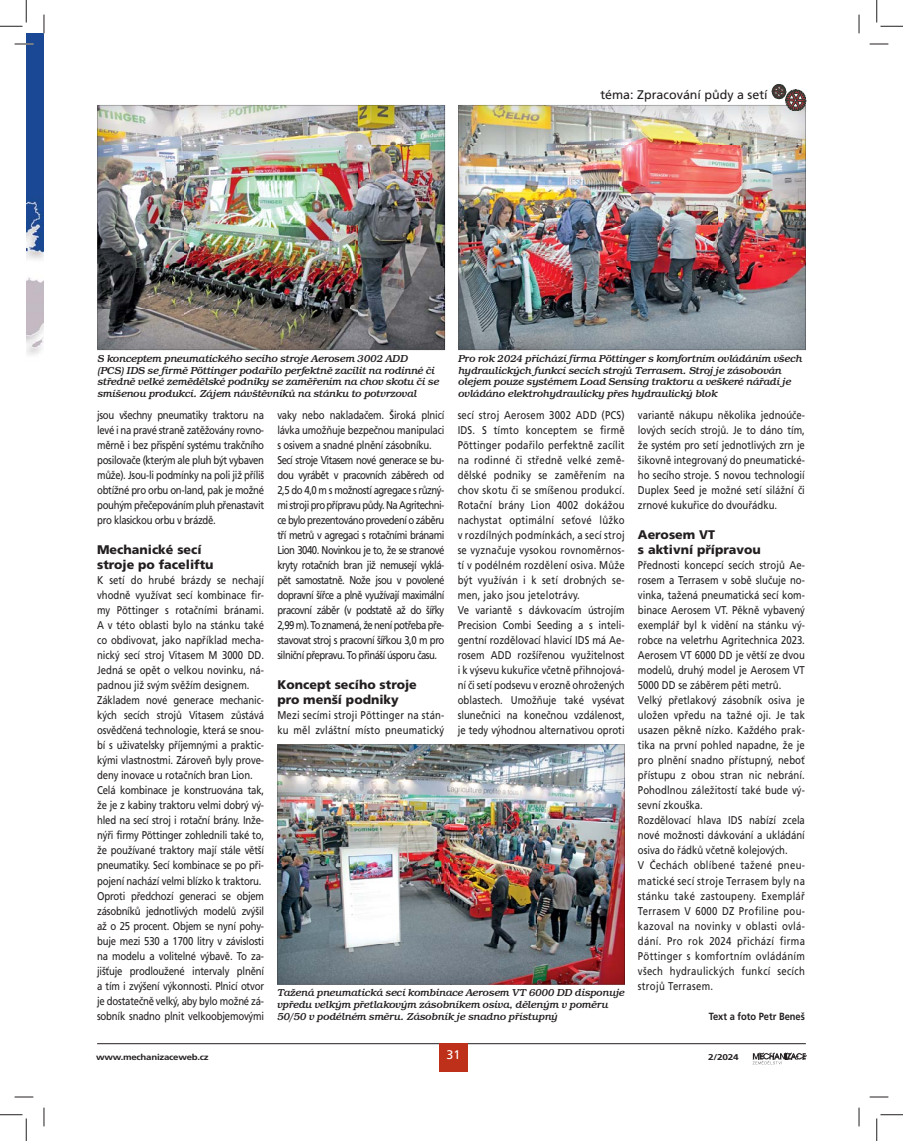
<style>
.page{position:relative;width:903px;height:1141px;background:#fff}
.page>*{position:absolute;margin:0;border:0;box-sizing:border-box;transform-origin:0 0}
.t1{font:900 12.5px/15px "Frutiger CE";color:#231f20}
.t2{font:12.5px "Frutiger CE";color:#231f20}
.t3{font:12.5px "Frutiger CE";color:#fff}
.t4{font:11.25px/15px "Frutiger CE";color:#231f20;text-align:justify;scale:.85 1}
.t5{font:11.25px/15px "Frutiger CE";letter-spacing:-.02em;color:#231f20;scale:.85 1}
.t6{font:11.25px/15px "Frutiger CE";letter-spacing:.02em;color:#231f20;scale:.85 1}
.t7{font:11.25px/15px "Frutiger CE";letter-spacing:-.05em;color:#231f20;scale:.85 1}
.t8{font:italic 500 10.38px/11.9px "Bookman Itc TEE";color:#231f20}
.t9{font:700 10.38px "Frutiger CE";color:#231f20;scale:.9 1}
.t10{font:700 8.38px "Frutiger CE";letter-spacing:-.025em;color:#231f20;scale:1.15 1}
.t11{font:700 8.38px "Frutiger CE";letter-spacing:-.025em;color:#231f20;scale:1.2 1}
</style>
<div class="page">
<svg style="left:753px;top:1052px;width:53px;height:12px"></svg>
<hr style="left:97px;top:1043px;width:709px;height:1px;background:#231f20">
<div style="left:439px;top:1043px;width:29px;height:28px;background:#be301a"></div>
<img style="left:26px;top:34px;width:18px;height:321px">
<img style="left:460px;top:106px;width:346px;height:244px">
<img style="left:458px;top:105px;width:87px;height:41px">
<img style="left:545px;top:105px;width:174px;height:1px">
<img style="left:719px;top:105px;width:86px;height:41px">
<img style="left:458px;top:146px;width:2px;height:163px">
<img style="left:804px;top:146px;width:1px;height:163px">
<img style="left:458px;top:309px;width:87px;height:41px">
<img style="left:545px;top:349px;width:174px;height:1px">
<img style="left:719px;top:309px;width:86px;height:41px">
<img style="left:279px;top:745px;width:345px;height:238px">
<img style="left:277px;top:744px;width:87px;height:40px">
<img style="left:364px;top:744px;width:174px;height:1px">
<img style="left:538px;top:744px;width:87px;height:40px">
<img style="left:277px;top:784px;width:2px;height:160px">
<img style="left:624px;top:784px;width:1px;height:160px">
<img style="left:277px;top:944px;width:87px;height:40px">
<img style="left:364px;top:983px;width:174px;height:1px">
<img style="left:538px;top:944px;width:87px;height:40px">
<img style="left:97px;top:105px;width:347px;height:245px">
<img style="left:98px;top:105px;width:86px;height:41px">
<img style="left:184px;top:105px;width:174px;height:1px">
<img style="left:358px;top:105px;width:87px;height:41px">
<img style="left:98px;top:146px;width:1px;height:163px">
<img style="left:444px;top:146px;width:1px;height:163px">
<img style="left:98px;top:309px;width:86px;height:41px">
<img style="left:184px;top:349px;width:174px;height:1px">
<img style="left:358px;top:309px;width:87px;height:41px">
<svg style="left:772px;top:84px;width:34px;height:27px"></svg>
<svg style="left:15px;top:43px;width:18px;height:2px"></svg>
<svg style="left:870px;top:43px;width:18px;height:2px"></svg>
<svg style="left:15px;top:1096px;width:18px;height:1px"></svg>
<svg style="left:870px;top:1096px;width:18px;height:1px"></svg>
<svg style="left:43px;top:15px;width:2px;height:18px"></svg>
<svg style="left:43px;top:1107px;width:2px;height:19px"></svg>
<svg style="left:858px;top:15px;width:2px;height:18px"></svg>
<svg style="left:858px;top:1107px;width:2px;height:19px"></svg>
<svg style="left:0;top:0;width:27px;height:27px"></svg>
<svg style="left:0;top:1114px;width:27px;height:26px"></svg>
<svg style="left:876px;top:0;width:27px;height:27px"></svg>
<svg style="left:876px;top:1114px;width:27px;height:26px"></svg>
<p class="t2" style="left:600px;top:89px;width:169px">téma: Zpracování půdy a setí</p>
<p class="t8" style="left:98px;top:353px;width:343px">S konceptem pneumatického secího stroje Aerosem 3002 ADD<br>(PCS) IDS se firmě Pöttinger podařilo perfektně zacílit na rodinné či středně velké zemědělské podniky se zaměřením na chov skotu či se smíšenou produkcí. Zájem návštěvníků na stánku to potvrzoval</p>
<p class="t8" style="left:458px;top:353px;width:345px">Pro rok 2024 přichází firma Pöttinger s komfortním ovládáním všech hydraulických funkcí secích strojů Terrasem. Stroj je zásobován olejem pouze systémem Load Sensing traktoru a veškeré nářadí je ovládáno elektrohydraulicky přes hydraulický blok</p>
<p class="t4" style="left:97px;top:408px;width:198px">jsou všechny pneumatiky traktoru na levé i na pravé straně zatěžovány rovno&shy;měrně i bez přispění systému trakčního posilovače (kterým ale pluh být vybaven může). Jsou-li podmínky na poli již příliš obtížné pro orbu on-land, pak je možné pouhým přečepováním pluh přenastavit pro klasickou orbu v brázdě.</p>
<p class="t1" style="left:97px;top:543px;width:118px">Mechanické secí stroje po faceliftu</p>
<p class="t5" style="left:97px;top:573px;width:198px">K setí do hrubé brázdy se nechají vhodně využívat secí kombinace fir&shy;my Pöttinger s rotačními bránami.<br>A v této oblasti bylo na stánku také co obdivovat, jako například mecha&shy;nický secí stroj Vitasem M 3000 DD.<br>Jedná se opět o velkou novinku, ná&shy;padnou již svým svěžím designem.<br>Základem nové generace mechanic&shy;kých secích strojů Vitasem zůstává osvědčená technologie, která se snou&shy;bí s uživatelsky příjemnými a praktic&shy;kými vlastnostmi. Zároveň byly prove&shy;deny inovace u rotačních bran Lion.<br>Celá kombinace je konstruována tak, že je z kabiny traktoru velmi dobrý vý&shy;hled na secí stroj i rotační brány. Inže&shy;nýři firmy Pöttinger zohlednili také to, že používané traktory mají stále větší pneumatiky. Secí kombinace se po při&shy;pojení nachází velmi blízko k traktoru.<br>Oproti předchozí generaci se objem zásobníků jednotlivých modelů zvýšil až o 25 procent. Objem se nyní pohy&shy;buje mezi 530 a 1700 litry v závislosti na modelu a volitelné výbavě. To za&shy;jišťuje prodloužené intervaly plnění a tím i zvýšení výkonnosti. Plnicí otvor je dostatečně velký, aby bylo možné zá&shy;sobník snadno plnit velkoobjemovými</p>
<p class="t7" style="left:277px;top:408px;width:198px">vaky nebo nakladačem. Široká plnicí lávka umožňuje bezpečnou manipulaci s osivem a snadné plnění zásobníku.<br>Secí stroje Vitasem nové generace se bu&shy;dou vyrábět v pracovních záběrech od 2,5 do 4,0 m s možností agregace s různý&shy;mi stroji pro přípravu půdy. Na Agritechni&shy;ce bylo prezentováno provedení o záběru tří metrů v agregaci s rotačními bránami Lion 3040. Novinkou je to, že se stranové kryty rotačních bran již nemusejí vyklá&shy;pět samostatně. Nože jsou v povolené dopravní šířce a plně využívají maximální pracovní záběr (v podstatě až do šířky 2,99 m). To znamená, že není potřeba pře&shy;stavovat stroj s pracovní šířkou 3,0 m pro silniční přepravu. To přináší úsporu času.</p>
<p class="t1" style="left:277px;top:678px;width:141px">Koncept secího stroje pro menší podniky</p>
<p class="t6" style="left:277px;top:708px;width:198px">Mezi secími stroji Pöttinger na stán&shy;ku měl zvláštní místo pneumatický</p>
<p class="t6" style="left:458px;top:408px;width:198px">secí stroj Aerosem 3002 ADD (PCS)<br>IDS. S tímto konceptem se firmě Pöttinger podařilo perfektně zacílit na rodinné či středně velké země&shy;dělské podniky se zaměřením na chov skotu či se smíšenou produkcí.<br>Rotační brány Lion 4002 dokážou nachystat optimální seťové lůžko v rozdílných podmínkách, a secí stroj se vyznačuje vysokou rovnoměrnos&shy;tí v podélném rozdělení osiva. Může být využíván i k setí drobných se&shy;men, jako jsou jetelotrávy.<br>Ve variantě s dávkovacím ústrojím Precision Combi Seeding a s inteli&shy;gentní rozdělovací hlavicí IDS má Ae&shy;rosem ADD rozšířenou využitelnost i k výsevu kukuřice včetně přihnojová&shy;ní či setí podsevu v erozně ohrožených oblastech. Umožňuje také vysévat slunečnici na konečnou vzdálenost, je tedy výhodnou alternativou oproti</p>
<p class="t4" style="left:638px;top:408px;width:198px">variantě nákupu několika jednoúče&shy;lových secích strojů. Je to dáno tím, že systém pro setí jednotlivých zrn je šikovně integrovaný do pneumatické&shy;ho secího stroje. S novou technologií Duplex Seed je možné setí silážní či zrnové kukuřice do dvouřádku.</p>
<p class="t1" style="left:638px;top:528px;width:124px">Aerosem VT<br>s aktivní přípravou</p>
<p class="t4" style="left:638px;top:558px;width:198px;text-align:left">Přednosti koncepcí secích strojů Ae&shy;rosem a Terrasem v sobě slučuje no&shy;vinka, tažená pneumatická secí kom&shy;binace Aerosem VT. Pěkně vybavený exemplář byl k vidění na stánku vý&shy;robce na veletrhu Agritechnica 2023.<br>Aerosem VT 6000 DD je větší ze dvou modelů, druhý model je Aerosem VT 5000 DD se záběrem pěti metrů.<br>Velký přetlakový zásobník osiva je uložen vpředu na tažné oji. Je tak usazen pěkně nízko. Každého prak&shy;tika na první pohled napadne, že je pro plnění snadno přístupný, neboť přístupu z obou stran nic nebrání.<br>Pohodlnou záležitostí také bude vý&shy;sevní zkouška.<br>Rozdělovací hlava IDS nabízí zcela nové možnosti dávkování a ukládání osiva do řádků včetně kolejových.<br>V Čechách oblíbené tažené pneu&shy;matické secí stroje Terrasem byly na stánku také zastoupeny. Exemplář Terrasem V 6000 DZ Profiline pou&shy;kazoval na novinky v oblasti ovlá&shy;dání. Pro rok 2024 přichází firma Pöttinger s komfortním ovládáním všech hydraulických funkcí secích strojů Terrasem.</p>
<p class="t9" style="left:709px;top:1010px;width:108px">Text a foto Petr Beneš</p>
<p class="t8" style="left:277px;top:987px;width:349px">Tažená pneumatická secí kombinace Aerosem VT 6000 DD disponuje vpředu velkým přetlakovým zásobníkem osiva, děleným v poměru<br>50/50 v podélném směru. Zásobník je snadno přístupný</p>
<p class="t10" style="left:96px;top:1052px;width:99px">www.mechanizaceweb.cz</p>
<p class="t3" style="left:447px;top:1048px;width:15px">31</p>
<p class="t11" style="left:708px;top:1052px;width:27px">2/2024</p>
</div>
